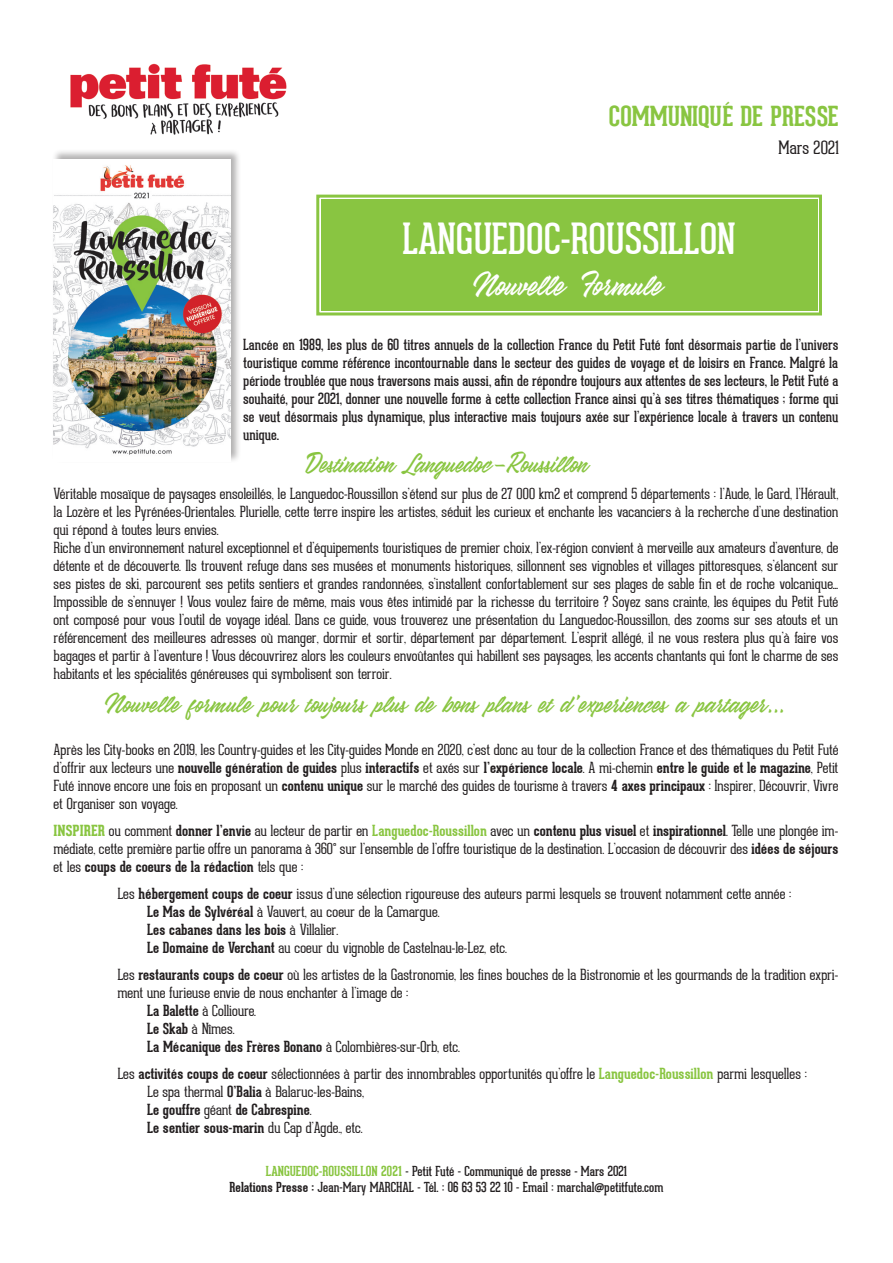
<style>
.page{position:relative;width:893px;height:1263px;background:#fff}
.page>*{position:absolute;margin:0;border:0;box-sizing:border-box;transform-origin:0 0}
.t1{font:42px "Geared Slab";color:#fff}
.t2{font:33px "Good Hood";color:#fff}
.t3{font:27px "Good Hood";color:#89c541}
.t4{font:700 27px "Geared Slab";color:#89c541}
.t5{font:100 18px "Geared Slab";color:#231f20}
.t6{font:100 15px/18px "Geared Slab";letter-spacing:-.005em;color:#231f20}
.t7{font:15px/18px "Geared Slab";color:#231f20;text-align:justify}
.t8{font:700 15px "Geared Slab";color:#231f20}
.t9{font:13.5px/16.5px "Geared Slab";color:#231f20;text-align:center}
.s1{font-weight:700}
.s2{font-weight:800;color:#89c541}
.s3{font-weight:700;color:#89c541}
.s4{font-weight:100}
</style>
<div class="page">
<img style="left:70px;top:63px;width:217px;height:72px">
<div style="left:52px;top:149px;width:189px;height:314px;background:#231f20;opacity:.35"></div>
<img style="left:54px;top:160px;width:176px;height:302px">
<div style="left:316px;top:194px;width:506px;height:122px;background:#89c541"></div>
<div style="left:322px;top:201px;width:494px;height:108px;border:3px solid #89c541"></div>
<h3 class="t4" style="left:609px;top:100px;width:231px">COMMUNIQUÉ DE PRESSE</h3>
<p class="t5" style="left:779px;top:137px;width:62px">Mars 2021</p>
<h1 class="t1" style="left:402px;top:213px;width:335px">LANGUEDOC-ROUSSILLON</h1>
<h2 class="t2" style="left:474px;top:265px;width:193px">Nouvelle Formule</h2>
<p class="t7" style="left:243px;top:335px;width:597px">Lancée en 1989, les plus de 60 titres annuels de la collection France du Petit Futé font désormais partie de l’univers touristique comme référence incontournable dans le secteur des guides de voyage et de loisirs en France. Malgré la période troublée que nous traversons mais aussi, afin de répondre toujours aux attentes de ses lecteurs, le Petit Futé a souhaité, pour 2021, donner une nouvelle forme à cette collection France ainsi qu’à ses titres thématiques ; forme qui se veut désormais plus dynamique, plus interactive mais toujours axée sur l’expérience locale à travers un contenu unique.</p>
<h3 class="t3" style="left:302px;top:447px;width:290px">Destination Languedoc-Roussillon</h3>
<p class="t6" style="left:54px;top:485px;width:786px">Véritable mosaïque de paysages ensoleillés, le Languedoc-Roussillon s’étend sur plus de 27 000 km2 et comprend 5 départements : l’Aude, le Gard, l’Hérault, la Lozère et les Pyrénées-Orientales. Plurielle, cette terre inspire les artistes, séduit les curieux et enchante les vacanciers à la recherche d’une destination qui répond à toutes leurs envies.<br>Riche d’un environnement naturel exceptionnel et d’équipements touristiques de premier choix, l’ex-région convient à merveille aux amateurs d’aventure, de détente et de découverte. Ils trouvent refuge dans ses musées et monuments historiques, sillonnent ses vignobles et villages pittoresques, s’élancent sur ses pistes de ski, parcourent ses petits sentiers et grandes randonnées, s’installent confortablement sur ses plages de sable fin et de roche volcanique… Impossible de s’ennuyer ! Vous voulez faire de même, mais vous êtes intimidé par la richesse du territoire ? Soyez sans crainte, les équipes du Petit Futé ont composé pour vous l’outil de voyage idéal. Dans ce guide, vous trouverez une présentation du Languedoc-Roussillon, des zooms sur ses atouts et un référencement des meilleures adresses où manger, dormir et sortir, département par département. L’esprit allégé, il ne vous restera plus qu’à faire vos bagages et partir à l’aventure ! Vous découvrirez alors les couleurs envoûtantes qui habillent ses paysages, les accents chantants qui font le charme de ses habitants et les spécialités généreuses qui symbolisent son terroir.</p>
<h3 class="t3" style="left:105px;top:688px;width:683px">Nouvelle formule pour toujours plus de bons plans et d’expériences à partager...</h3>
<p class="t6" style="left:54px;top:741px;width:786px;text-align:justify">Après les City-books en 2019, les Country-guides et les City-guides Monde en 2020, c’est donc au tour de la collection France et des thématiques du Petit Futé d’offrir aux lecteurs une <span class="s1">nouvelle génération de guides</span> plus <span class="s1">interactifs</span> et axés sur <span class="s1">l’expérience locale</span>. A mi-chemin <span class="s1">entre le guide et le magazine</span>, Petit Futé innove encore une fois en proposant un <span class="s1">contenu unique</span> sur le marché des guides de tourisme à travers <span class="s1">4 axes principaux</span> : Inspirer, Découvrir, Vivre et Organiser son voyage.</p>
<p class="t6" style="left:54px;top:822px;width:786px;text-align:justify"><span class="s2">INSPIRER</span> ou comment <span class="s1">donner l’envie</span> au lecteur de partir en <span class="s3">Languedoc-Roussillon</span> avec un <span class="s1">contenu plus visuel</span> et <span class="s1">inspirationnel</span>. Telle une plongée im&shy;médiate, cette première partie offre un panorama à 360° sur l’ensemble de l’offre touristique de la destination. L’occasion de découvrir des <span class="s1">idées de séjours </span>et les <span class="s1">coups de coeurs de la rédaction</span> tels que :</p>
<p class="t6" style="left:147px;top:885px;width:646px;text-indent:-30px">Les <span class="s1">hébergement coups de coeur</span> issus d’une sélection rigoureuse des auteurs parmi lesquels se trouvent notamment cette année :<br><span class="s1">Le Mas de Sylvéréal</span> à Vauvert, au coeur de la Camargue.<br><span class="s1">Les cabanes dans les bois</span> à Villalier.<br><span class="s1">Le Domaine de Verchant</span> au coeur du vignoble de Castelnau-le-Lez, etc.</p>
<p class="t6" style="left:117px;top:966px;width:722px">Les <span class="s1">restaurants coups de coeur</span> où les artistes de la Gastronomie, les fines bouches de la Bistronomie et les gourmands de la tradition expri-</p>
<p class="t6" style="left:117px;top:984px;width:293px">ment une furieuse envie de nous enchanter à l’image de :</p>
<p class="t6" style="left:147px;top:1002px;width:110px"><span class="s1">La Balette</span> à Collioure.</p>
<p class="t6" style="left:147px;top:1020px;width:89px"><span class="s1">Le Skab</span> à Nîmes.</p>
<p class="t8" style="left:147px;top:1037px;width:314px">La Mécanique des Frères Bonano <span class="s4">à Colombières-sur-Orb, etc.</span></p>
<p class="t6" style="left:147px;top:1065px;width:661px;text-indent:-30px">Les <span class="s1">activités coups de coeur</span> sélectionnées à partir des innombrables opportunités qu’offre le <span class="s3">Languedoc-Roussillon</span> parmi lesquelles :<br>Le spa thermal <span class="s1">O’Balia</span> à Balaruc-les-Bains,<br><span class="s1">Le gouffre</span> géant <span class="s1">de Cabrespine</span>.<br><span class="s1">Le sentier sous-marin</span> du Cap d’Agde., etc.</p>
<p class="t9" style="left:230px;top:1163px;width:435px"><span class="s3">LANGUEDOC-ROUSSILLON 2021</span> - Petit Futé - Communiqué de presse - Mars 2021<br><span class="s1">Relations Presse :</span> Jean-Mary MARCHAL - Tél. : 06 63 53 22 10 - Email : marchal@petitfute.com</p>
</div>
